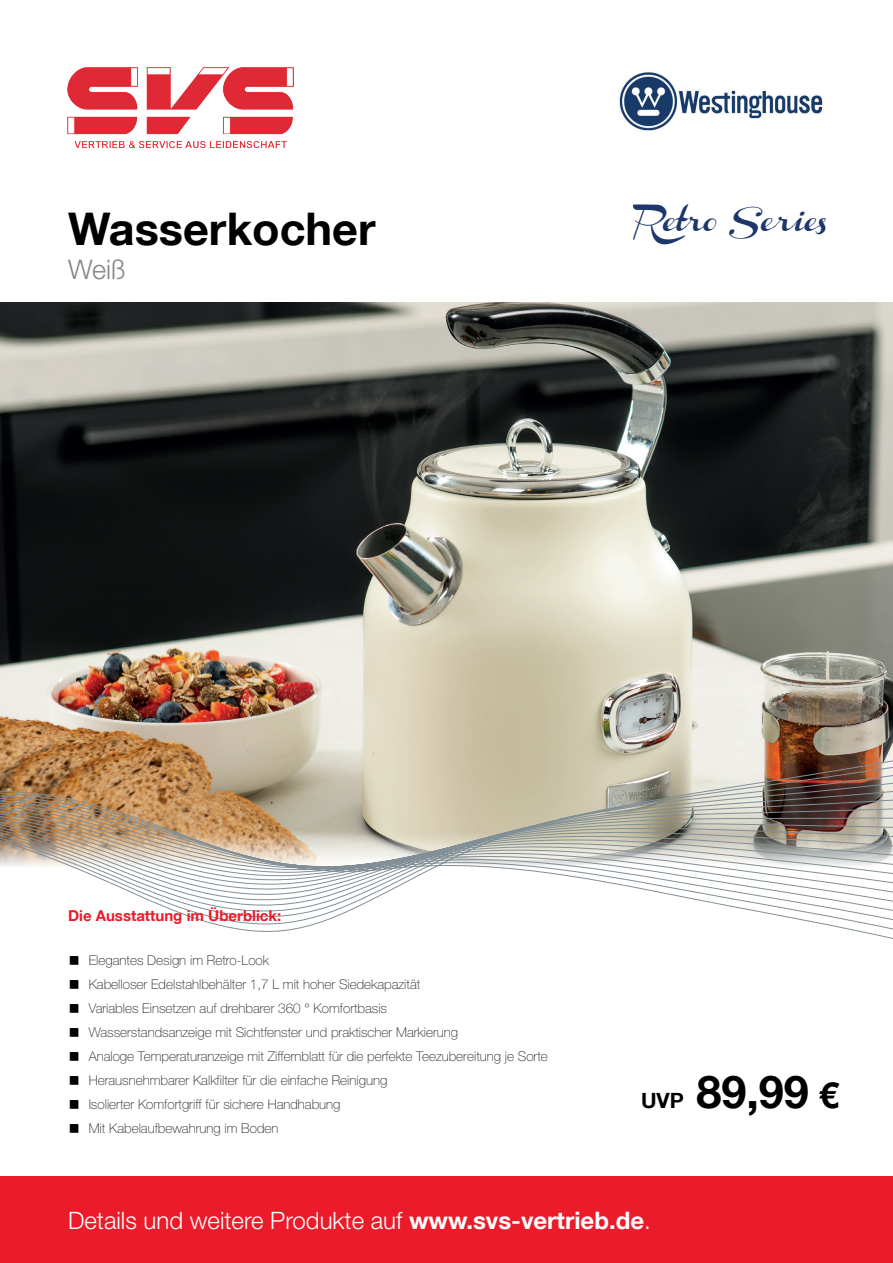
<style>
.page{position:relative;width:893px;height:1263px;background:#fff}
.page>*{position:absolute;margin:0;border:0;box-sizing:border-box;transform-origin:0 0}
.t1{font:700 45px "Helvetica Neue LT Com";color:#000001}
.t2{font:30px/24px "Minion Pro";color:#000001;text-align:justify}
.t3{font:300 27px "Helvetica Neue LT Std";color:#868788}
.t4{font:300 24px "Helvetica Neue LT Std";color:#fff}
.t5{font:20.7px "Channel Slanted 2";color:#1e376a}
.t6{font:700 15px "Helvetica Neue LT Com";color:#ec1b29}
.t7{font:100 13.5px/24px "Helvetica Neue";color:#231f20}
.s1{font-size:21px}
.s2{font-size:36px}
.s3{font-family:"Helvetica Neue LT Com";font-weight:700}
</style>
<div class="page">
<img style="left:67px;top:67px;width:227px;height:82px">
<div style="left:0;top:1176px;width:893px;height:87px;background:#ec1b29"></div>
<img style="left:0;top:303px;width:893px;height:440px">
<img style="left:0;top:743px;width:893px;height:196px">
<img style="left:619px;top:72px;width:204px;height:59px">
<h1 class="t1" style="left:68px;top:200px;width:309px">Wasserkocher</h1>
<h3 class="t5" style="left:634px;top:211px;width:195px">Retro Series</h3>
<h3 class="t3" style="left:68px;top:253px;width:59px">Weiß</h3>
<p class="t6" style="left:68px;top:906px;width:215px">Die Ausstattung im Überblick:</p>
<h2 class="t2" style="left:68px;top:946px;width:14px">■ ■ ■ ■ ■ ■ ■ ■</h2>
<p class="t7" style="left:89px;top:948px;width:461px">Elegantes Design im Retro-Look<br>Kabelloser Edelstahlbehälter 1,7 L mit hoher Siedekapazität<br>Variables Einsetzen auf drehbarer 360 ° Komfortbasis<br>Wasserstandsanzeige mit Sichtfenster und praktischer Markierung<br>Analoge Temperaturanzeige mit Ziffernblatt für die perfekte Teezubereitung je Sorte Herausnehmbarer Kalkfilter für die einfache Reinigung<br>Isolierter Komfortgriff für sichere Handhabung<br>Mit Kabelaufbewahrung im Boden</p>
<h1 class="t1" style="left:641px;top:1063px;width:199px"><span class="s1">UVP</span> 89,99 <span class="s2">€</span></h1>
<h3 class="t4" style="left:68px;top:1206px;width:584px">Details und weitere Produkte auf <span class="s3">www.svs-vertrieb.de</span>.</h3>
</div>
